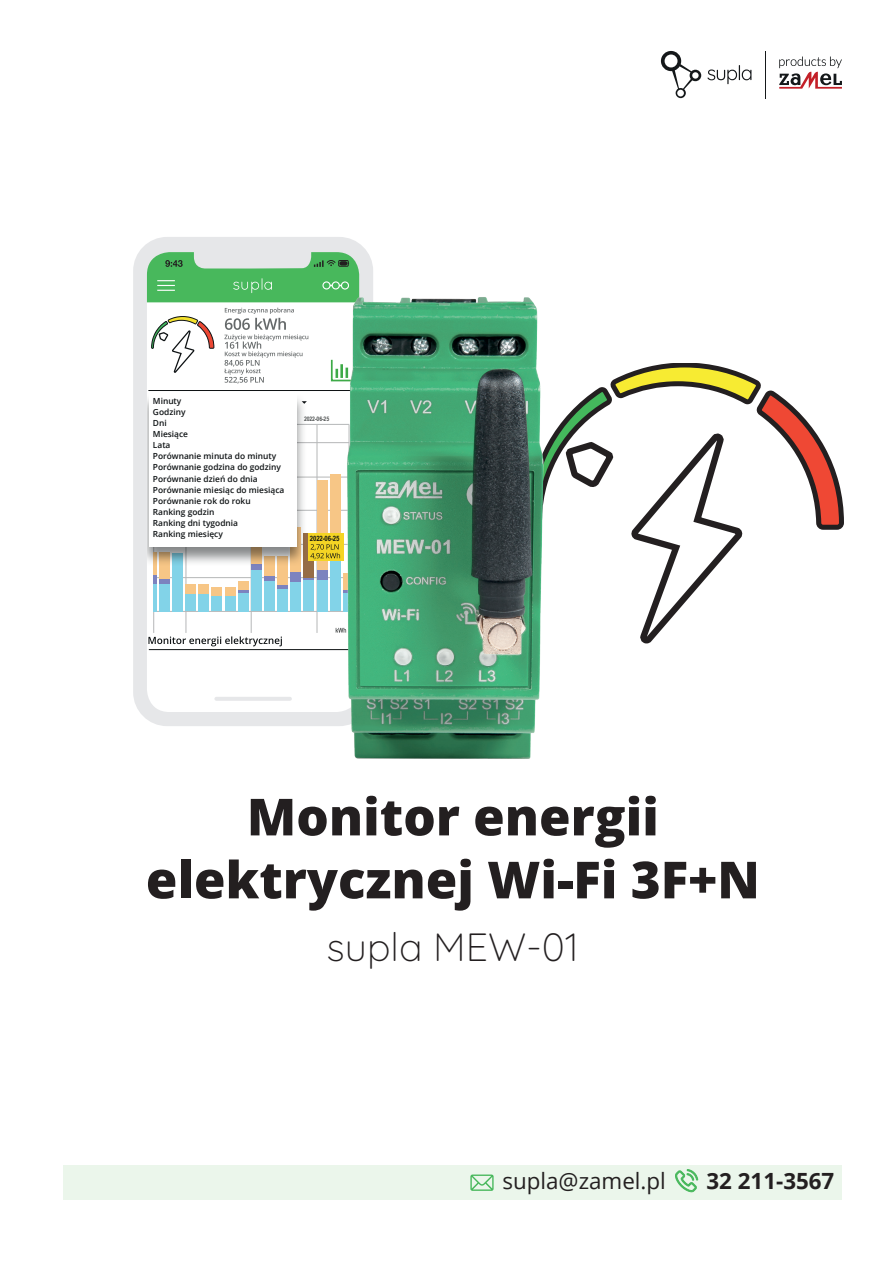
<style>
.page{position:relative;width:893px;height:1263px;background:#fff}
.page>*{position:absolute;margin:0;border:0;box-sizing:border-box;transform-origin:0 0}
.t1{font:800 51.15px/63px "Open Sans";color:#231f20;text-align:center}
.t2{font:300 39.3px "Quicksand";color:#231f20}
.t3{font:22.35px "Open Sans";color:#231f20}
.t4{font:700 22.35px "Open Sans";color:#231f20}
.t5{font:600 8.4px/11.1px "Open Sans";color:#0e1214}
.t6{font:700 7.35px "Arial Narrow";letter-spacing:-.02em;color:#0e1214}
.t7{font:700 6.3px "Arial Narrow";letter-spacing:-.02em;color:#4f5252}
</style>
<div class="page">
<div style="left:133px;top:237px;width:240px;height:489px;background:#e6e7e9;border-radius:34px"></div>
<div style="left:147px;top:302px;width:52px;height:410px;background:#fff"></div>
<div style="left:147px;top:303px;width:52px;height:357px;background:#fff"></div>
<hr style="left:149px;top:649px;width:210px;height:1px;background:#0e1214">
<hr style="left:148px;top:390px;width:211px;height:1px;background:#0e1214">
<svg style="left:151px;top:316px;width:48px;height:57px;background:#e0e2db"></svg>
<hr style="left:153px;top:425px;width:1px;height:208px;background:#b5b7b8">
<hr style="left:186px;top:425px;width:1px;height:208px;background:#b5b7b8">
<hr style="left:153px;top:577px;width:196px;height:1px;background:#b5b7b8">
<hr style="left:153px;top:611px;width:196px;height:1px;background:#b5b7b8">
<div style="left:172px;top:553px;width:10px;height:59px;background:#82d3e8"></div>
<div style="left:159px;top:584px;width:10px;height:28px;background:#82d3e8"></div>
<div style="left:159px;top:579px;width:10px;height:5px;background:#7c83bf"></div>
<div style="left:159px;top:553px;width:10px;height:26px;background:#f7c686"></div>
<hr style="left:153px;top:584px;width:3px;height:28px;background:#82d3e8">
<svg style="left:153px;top:575px;width:3px;height:9px"></svg>
<hr style="left:153px;top:553px;width:3px;height:22px;background:#f7c686">
<div style="left:185px;top:593px;width:11px;height:18px;background:#82d3e8"></div>
<div style="left:185px;top:584px;width:11px;height:9px;background:#f7c686"></div>
<div style="left:198px;top:594px;width:10px;height:18px;background:#82d3e8"></div>
<div style="left:198px;top:584px;width:10px;height:10px;background:#f7c686"></div>
<svg style="left:147px;top:392px;width:52px;height:174px"></svg>
<div style="left:149px;top:393px;width:148px;height:153px;background:#fff"></div>
<svg style="left:148px;top:636px;width:51px;height:10px"></svg>
<svg style="left:147px;top:252px;width:210px;height:50px"></svg>
<svg style="left:691px;top:364px;width:153px;height:232px"></svg>
<img style="left:199px;top:265px;width:492px;height:494px">
<svg style="left:661px;top:51px;width:40px;height:47px"></svg>
<hr style="left:765px;top:51px;width:1px;height:47px;background:#15181a">
<svg style="left:707px;top:65px;width:44px;height:19px"></svg>
<svg style="left:779px;top:57px;width:63px;height:32px"></svg>
<div style="left:64px;top:1165px;width:778px;height:34px;background:#ebf6eb"></div>
<svg style="left:675px;top:1169px;width:23px;height:23px"></svg>
<svg style="left:470px;top:1174px;width:24px;height:17px"></svg>
<p class="t5" style="left:153px;top:395px;width:133px">Minuty<br>Godziny<br>Dni<br>Miesiące<br>Lata<br>Porównanie minuta do minuty<br>Porównanie godzina do godziny<br>Porównanie dzień do dnia<br>Porównanie miesiąc do miesiąca<br>Porównanie rok do roku<br>Ranking godzin<br>Ranking dni tygodnia<br>Ranking miesięcy</p>
<p class="t7" style="left:304px;top:414px;width:27px">2022-06-25</p>
<p class="t6" style="left:310px;top:532px;width:31px">2022-06-25</p>
<h1 class="t1" style="left:146px;top:783px;width:616px">Monitor energii elektrycznej Wi-Fi 3F+N</h1>
<h2 class="t2" style="left:327px;top:917px;width:254px">supla MEW-01</h2>
<h3 class="t3" style="left:502px;top:1166px;width:165px">supla@zamel.pl</h3>
<h3 class="t4" style="left:706px;top:1165px;width:129px">32 211-3567</h3>
</div>
